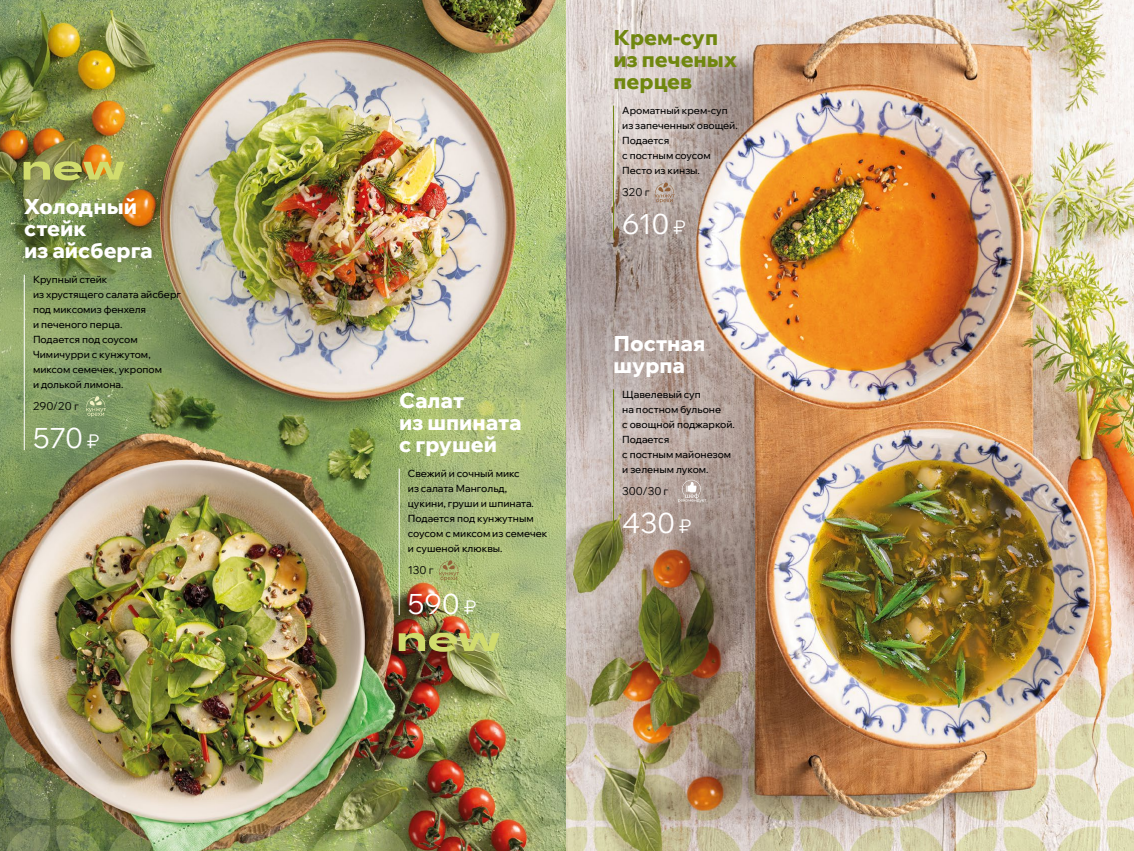
<style>
.page{position:relative;width:1134px;height:851px;background:#fff}
.page>*{position:absolute;margin:0;border:0;box-sizing:border-box;transform-origin:0 0}
.t1{font:28px "Wix Madefor Display";color:#fff}
.t2{font:800 21px/22px "Wix Madefor Display";color:#fff}
.t3{font:800 21px/22px "Wix Madefor Display";color:#70870f}
.t4{font:11px "Wix Madefor Display";color:#000}
.t5{font:500 10px/15px "Wix Madefor Display";color:#000}
.s1{font-size:19px}
</style>
<div class="page">
<img style="left:0;top:0;width:1134px;height:850px">
<hr style="left:24px;top:275px;width:1px;height:175px;background:#fff">
<hr style="left:399px;top:468px;width:1px;height:147px;background:#fff">
<svg style="left:24px;top:161px;width:100px;height:19px;background:#b6b65a"></svg>
<svg style="left:399px;top:632px;width:101px;height:19px;background:#afad5b"></svg>
<hr style="left:613px;top:106px;width:1px;height:132px;background:#70870f">
<hr style="left:613px;top:389px;width:1px;height:143px;background:#70870f">
<svg style="left:678px;top:479px;width:28px;height:23px"></svg>
<svg style="left:655px;top:182px;width:20px;height:21px"></svg>
<svg style="left:86px;top:396px;width:20px;height:21px"></svg>
<svg style="left:439px;top:560px;width:20px;height:21px"></svg>
<h2 class="t2" style="left:24px;top:194px;width:130px">Холодный стейк<br>из айсберга</h2>
<p class="t5" style="left:33px;top:271px;width:150px">Крупный стейк<br>из хрустящего салата айсберг под миксомиз фенхеля<br>и печеного перца.<br>Подается под соусом<br>Чимичурри с кунжутом, миксом семечек, укропом<br>и долькой лимона.</p>
<p class="t4" style="left:33px;top:398px;width:48px">290/20 г</p>
<h2 class="t2" style="left:399px;top:388px;width:124px">Салат<br>из шпината с грушей</h2>
<h1 class="t1" style="left:33px;top:417px;width:68px">570 <span class="s1">₽</span></h1>
<p class="t5" style="left:408px;top:465px;width:141px">Свежий и сочный микс<br>из салата Мангольд, цукини, груши и шпината.<br>Подается под кунжутным соусом с миксом из семечек и сушеной клюквы.</p>
<p class="t4" style="left:408px;top:562px;width:27px">130 г</p>
<h1 class="t1" style="left:408px;top:583px;width:70px">590 <span class="s1">₽</span></h1>
<h2 class="t3" style="left:613px;top:25px;width:125px">Крем-суп из печеных перцев</h2>
<p class="t5" style="left:622px;top:102px;width:117px">Ароматный крем-суп из запеченных овощей.<br>Подается<br>с постным соусом<br>Песто из кинзы.</p>
<p class="t4" style="left:622px;top:184px;width:29px">320 г</p>
<h1 class="t1" style="left:622px;top:203px;width:65px">610 <span class="s1">₽</span></h1>
<h2 class="t2" style="left:613px;top:330px;width:93px">Постная шурпа</h2>
<p class="t5" style="left:622px;top:386px;width:114px">Щавелевый суп<br>на постном бульоне<br>с овощной поджаркой.<br>Подается<br>с постным майонезом и зеленым луком.</p>
<p class="t4" style="left:622px;top:482px;width:48px">300/30 г</p>
<h1 class="t1" style="left:622px;top:501px;width:71px">430 <span class="s1">₽</span></h1>
</div>
